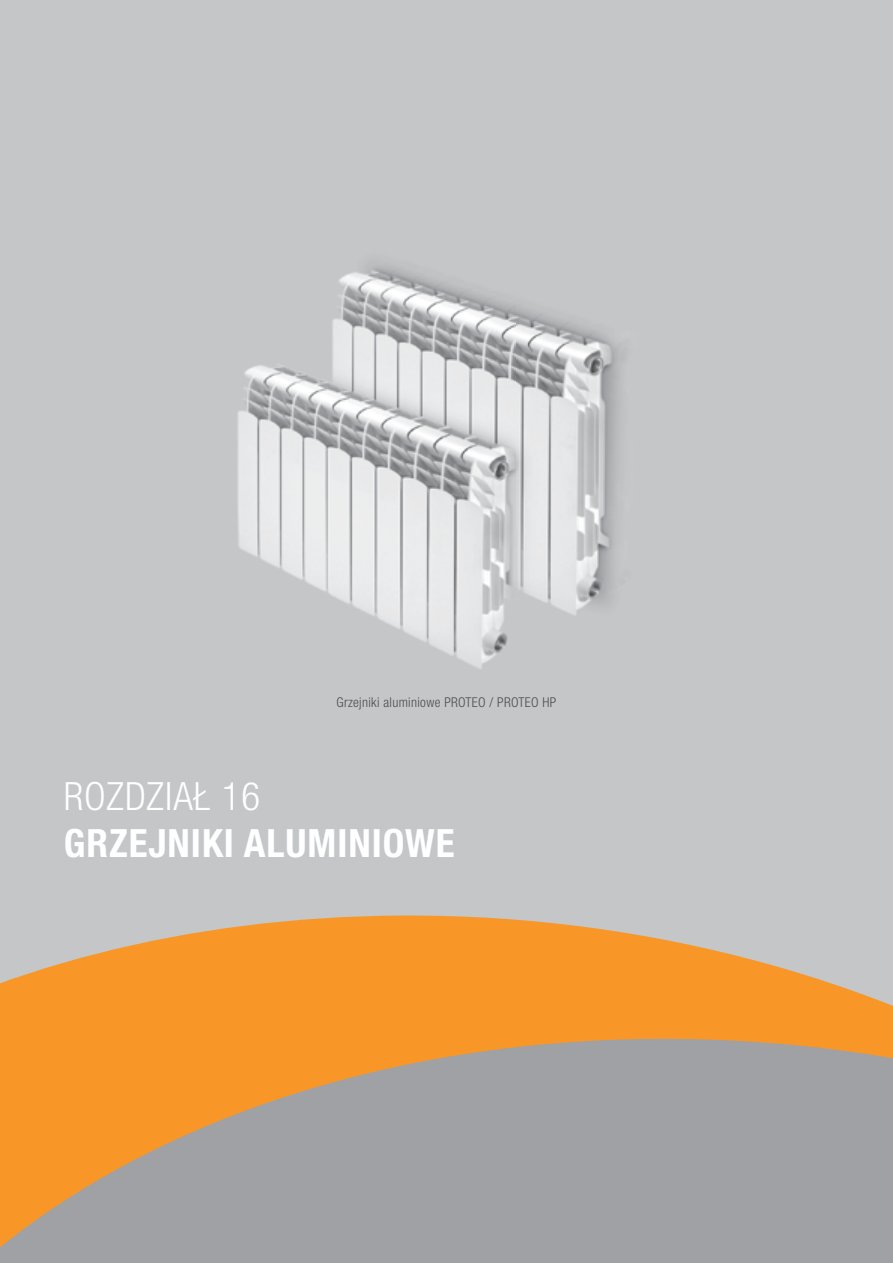
<style>
.page{position:relative;width:893px;height:1263px;background:#c4c6c8}
.page>*{position:absolute;margin:0;border:0;box-sizing:border-box;transform-origin:0 0}
.t1{font:700 condensed 39px "Helvetica Neue LTW1 G";letter-spacing:.025em;color:#fff}
.t2{font:300 condensed 39px "Helvetica Neue LTW1 G";letter-spacing:.025em;color:#fff}
.t3{font:300 condensed 13.5px "Helvetica Neue LTW1 G";letter-spacing:.025em;color:#4d4d4f}
</style>
<div class="page">
<svg style="left:0;top:915px;width:893px;height:348px;background:#c79f72"></svg>
<img style="left:237px;top:265px;width:387px;height:404px">
<p class="t3" style="left:337px;top:694px;width:221px">Grzejniki aluminiowe PROTEO / PROTEO HP</p>
<h1 class="t2" style="left:64px;top:774px;width:198px">ROZDZIAŁ 16</h1>
<h1 class="t1" style="left:64px;top:820px;width:392px">GRZEJNIKI ALUMINIOWE</h1>
</div>
